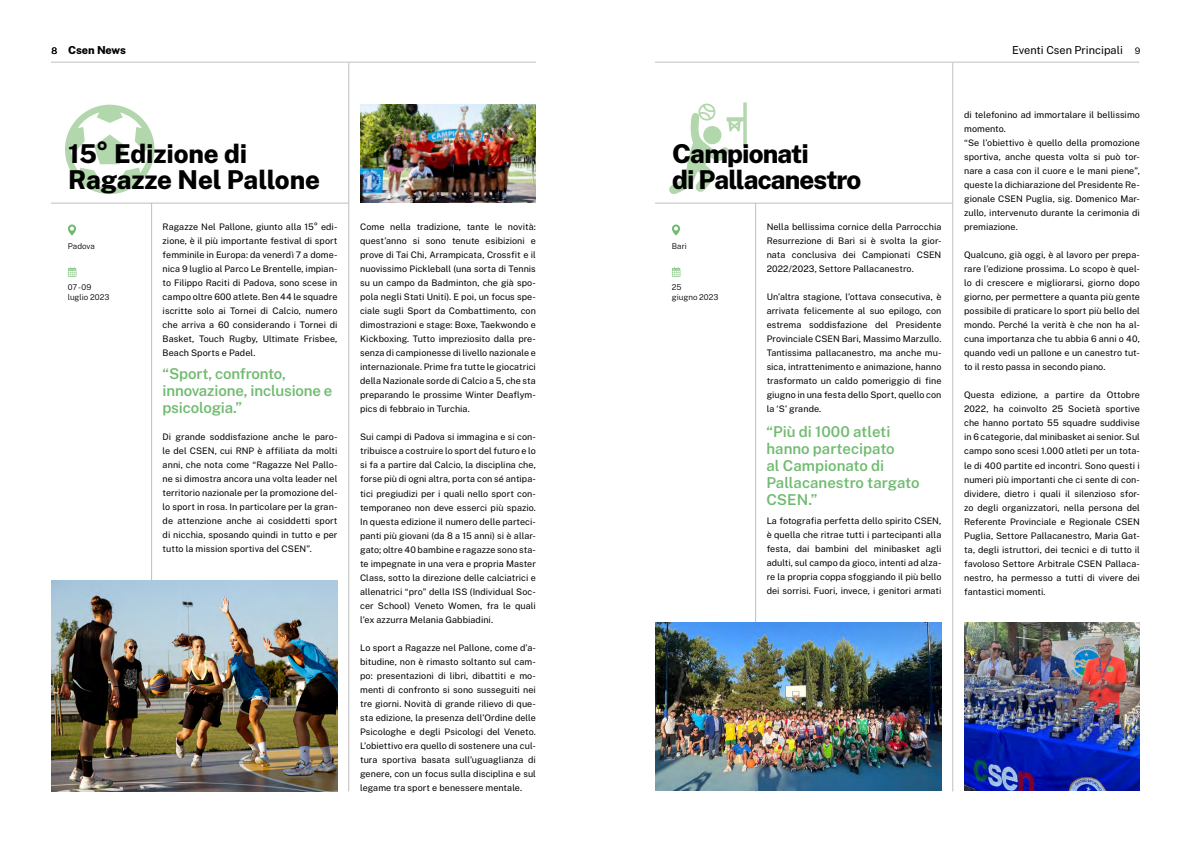
<style>
.page{position:relative;width:1191px;height:842px;background:#fff}
.page>*{position:absolute;margin:0;border:0;box-sizing:border-box;transform-origin:0 0}
.t1{font:800 26px/26px "Public Sans";letter-spacing:-.025em;color:#000}
.t2{font:600 15px/17px "Public Sans";letter-spacing:-.01em;color:#71bb71}
.t3{font:11px "Public Sans";color:#000}
.t4{font:800 11px "Public Sans";letter-spacing:-.01em;color:#000}
.t5{font:9px/14px "Public Sans";letter-spacing:.005em;color:#000;text-align:justify}
.t6{font:300 8px/10px "Public Sans";color:#000}
.s1{font-weight:400;font-size:9px}
.s2{font-size:9px}
</style>
<div class="page">
<hr style="left:655px;top:62px;width:484px;height:1px;background:#bfbfbf">
<hr style="left:51px;top:62px;width:485px;height:1px;background:#bfbfbf">
<svg style="left:65px;top:105px;width:89px;height:89px"></svg>
<hr style="left:151px;top:203px;width:1px;height:588px;background:#bfbfbf">
<hr style="left:348px;top:63px;width:1px;height:728px;background:#bfbfbf">
<hr style="left:51px;top:203px;width:298px;height:1px;background:#bfbfbf">
<svg style="left:68px;top:224px;width:8px;height:12px"></svg>
<svg style="left:68px;top:267px;width:8px;height:10px"></svg>
<img style="left:51px;top:581px;width:287px;height:210px">
<img style="left:360px;top:105px;width:176px;height:98px">
<svg style="left:669px;top:102px;width:77px;height:92px"></svg>
<hr style="left:755px;top:203px;width:1px;height:588px;background:#bfbfbf">
<hr style="left:952px;top:63px;width:1px;height:728px;background:#bfbfbf">
<hr style="left:655px;top:203px;width:297px;height:1px;background:#bfbfbf">
<svg style="left:672px;top:224px;width:8px;height:12px"></svg>
<svg style="left:672px;top:267px;width:8px;height:10px"></svg>
<img style="left:655px;top:623px;width:287px;height:168px">
<img style="left:964px;top:623px;width:175px;height:168px">
<p class="t4" style="left:52px;top:42px;width:76px"><span class="s1">8</span> Csen News</p>
<p class="t3" style="left:1012px;top:42px;width:130px">Eventi Csen Principali <span class="s2">9</span></p>
<h1 class="t1" style="left:68px;top:139px;width:253px">15° Edizione di<br>Ragazze Nel Pallone</h1>
<p class="t6" style="left:68px;top:240px;width:28px">Padova</p>
<p class="t6" style="left:68px;top:281px;width:43px">07 -09 luglio 2023</p>
<p class="t5" style="left:163px;top:220px;width:176px">Ragazze Nel Pallone, giunto alla 15° edi&shy;zione, è il più importante festival di sport femminile in Europa: da venerdì 7 a dome&shy;nica 9 luglio al Parco Le Brentelle, impian&shy;to Filippo Raciti di Padova, sono scese in campo oltre 600 atlete. Ben 44 le squadre iscritte solo ai Tornei di Calcio, numero che arriva a 60 considerando i Tornei di Basket, Touch Rugby, Ultimate Frisbee, Beach Sports e Padel.</p>
<h2 class="t2" style="left:162px;top:364px;width:171px">“Sport, confronto, innovazione, inclusione e psicologia.”</h2>
<p class="t5" style="left:163px;top:430px;width:176px">Di grande soddisfazione anche le paro&shy;le del CSEN, cui RNP è affiliata da molti anni, che nota come “Ragazze Nel Pallo&shy;ne si dimostra ancora una volta leader nel territorio nazionale per la promozione del&shy;lo sport in rosa. In particolare per la gran&shy;de attenzione anche ai cosiddetti sport di nicchia, sposando quindi in tutto e per tutto la mission sportiva del CSEN”.</p>
<p class="t5" style="left:360px;top:220px;width:177px">Come nella tradizione, tante le novità: quest’anno si sono tenute esibizioni e prove di Tai Chi, Arrampicata, Crossfit e il nuovissimo Pickleball (una sorta di Tennis su un campo da Badminton, che già spo&shy;pola negli Stati Uniti). E poi, un focus spe&shy;ciale sugli Sport da Combattimento, con dimostrazioni e stage: Boxe, Taekwondo e Kickboxing. Tutto impreziosito dalla pre&shy;senza di campionesse di livello nazionale e internazionale. Prime fra tutte le giocatrici della Nazionale sorde di Calcio a 5, che sta preparando le prossime Winter Deaflym&shy;pics di febbraio in Turchia.</p>
<p class="t5" style="left:360px;top:430px;width:177px">Sui campi di Padova si immagina e si con&shy;tribuisce a costruire lo sport del futuro e lo si fa a partire dal Calcio, la disciplina che, forse più di ogni altra, porta con sé antipa&shy;tici pregiudizi per i quali nello sport con&shy;temporaneo non deve esserci più spazio.<br>In questa edizione il numero delle parteci&shy;panti più giovani (da 8 a 15 anni) si è allar&shy;gato; oltre 40 bambine e ragazze sono sta&shy;te impegnate in una vera e propria Master Class, sotto la direzione delle calciatrici e allenatrici “pro” della ISS (Individual Soc&shy;cer School) Veneto Women, fra le quali l’ex azzurra Melania Gabbiadini.</p>
<p class="t5" style="left:360px;top:640px;width:177px">Lo sport a Ragazze nel Pallone, come d’a&shy;bitudine, non è rimasto soltanto sul cam&shy;po: presentazioni di libri, dibattiti e mo&shy;menti di confronto si sono susseguiti nei tre giorni. Novità di grande rilievo di que&shy;sta edizione, la presenza dell’Ordine delle Psicologhe e degli Psicologi del Veneto.<br>L’obiettivo era quello di sostenere una cul&shy;tura sportiva basata sull’uguaglianza di genere, con un focus sulla disciplina e sul legame tra sport e benessere mentale.</p>
<h1 class="t1" style="left:672px;top:139px;width:191px">Campionati<br>di Pallacanestro</h1>
<p class="t6" style="left:672px;top:240px;width:16px">Bari</p>
<p class="t6" style="left:672px;top:281px;width:48px">25<br>giugno 2023</p>
<p class="t5" style="left:766px;top:220px;width:176px">Nella bellissima cornice della Parrocchia Resurrezione di Bari si è svolta la gior&shy;nata conclusiva dei Campionati CSEN 2022/2023, Settore Pallacanestro.</p>
<p class="t5" style="left:766px;top:290px;width:176px">Un’altra stagione, l’ottava consecutiva, è arrivata felicemente al suo epilogo, con estrema soddisfazione del Presidente Provinciale CSEN Bari, Massimo Marzullo.<br>Tantissima pallacanestro, ma anche mu&shy;sica, intrattenimento e animazione, hanno trasformato un caldo pomeriggio di fine giugno in una festa dello Sport, quello con la ‘S’ grande.</p>
<h2 class="t2" style="left:766px;top:422px;width:155px">“Più di 1000 atleti hanno partecipato<br>al Campionato di<br>Pallacanestro targato<br>CSEN.”</h2>
<p class="t5" style="left:766px;top:514px;width:176px">La fotografia perfetta dello spirito CSEN, è quella che ritrae tutti i partecipanti alla festa, dai bambini del minibasket agli adulti, sul campo da gioco, intenti ad alza&shy;re la propria coppa sfoggiando il più bello dei sorrisi. Fuori, invece, i genitori armati</p>
<p class="t5" style="left:964px;top:108px;width:177px;text-align:left">di telefonino ad immortalare il bellissimo momento.<br>“Se l’obiettivo è quello della promozione sportiva, anche questa volta si può tor&shy;nare a casa con il cuore e le mani piene”, queste la dichiarazione del Presidente Re&shy;gionale CSEN Puglia, sig. Domenico Mar&shy;zullo, intervenuto durante la cerimonia di premiazione.</p>
<p class="t5" style="left:964px;top:248px;width:177px">Qualcuno, già oggi, è al lavoro per prepa&shy;rare l’edizione prossima. Lo scopo è quel&shy;lo di crescere e migliorarsi, giorno dopo giorno, per permettere a quanta più gente possibile di praticare lo sport più bello del mondo. Perché la verità è che non ha al&shy;cuna importanza che tu abbia 6 anni o 40, quando vedi un pallone e un canestro tut&shy;to il resto passa in secondo piano.</p>
<p class="t5" style="left:964px;top:388px;width:177px">Questa edizione, a partire da Ottobre 2022, ha coinvolto 25 Società sportive che hanno portato 55 squadre suddivise in 6 categorie, dal minibasket ai senior. Sul campo sono scesi 1.000 atleti per un tota&shy;le di 400 partite ed incontri. Sono questi i numeri più importanti che ci sente di con&shy;dividere, dietro i quali il silenzioso sfor&shy;zo degli organizzatori, nella persona del Referente Provinciale e Regionale CSEN Puglia, Settore Pallacanestro, Maria Gat&shy;ta, degli istruttori, dei tecnici e di tutto il favoloso Settore Arbitrale CSEN Pallaca&shy;nestro, ha permesso a tutti di vivere dei fantastici momenti.</p>
</div>
